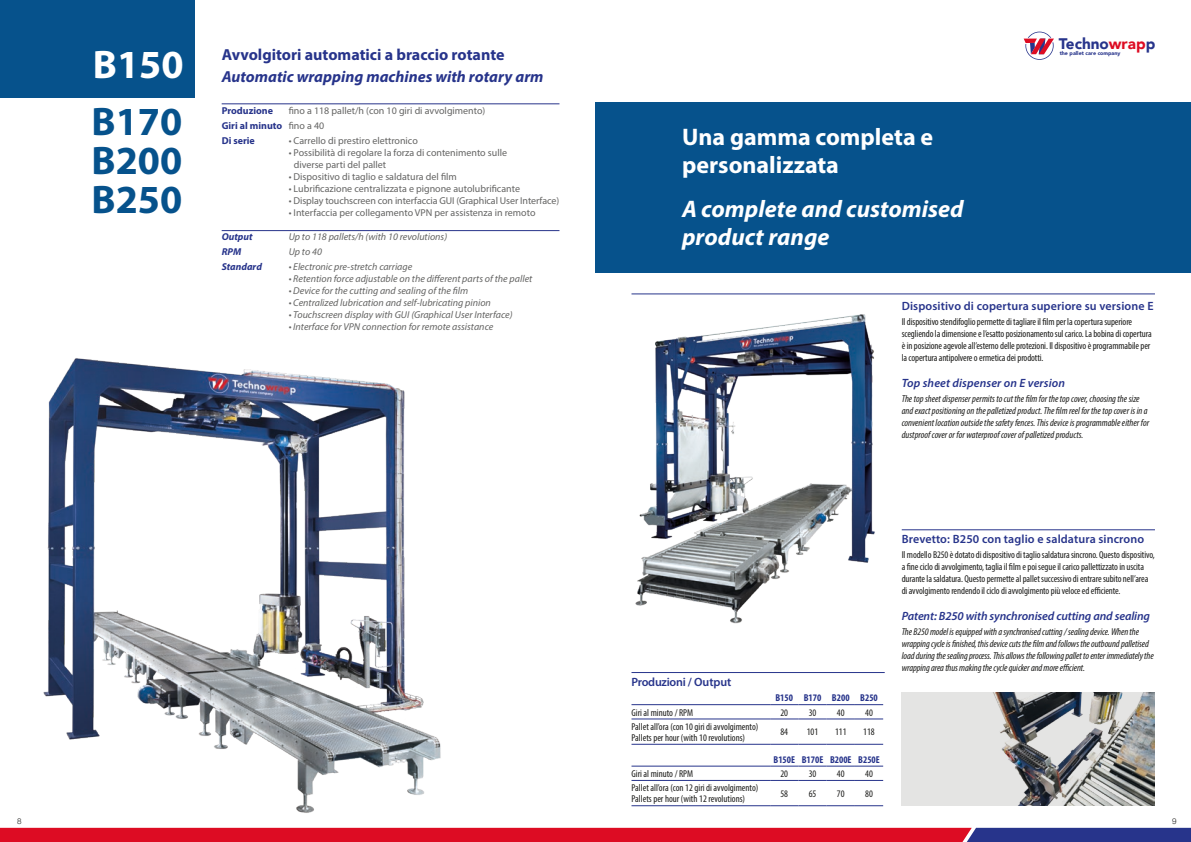
<style>
.page{position:relative;width:1191px;height:842px;background:#fff}
.page>*{position:absolute;margin:0;border:0;box-sizing:border-box;transform-origin:0 0}
.t1{font:700 40px/39px "Myriad Pro";color:#06528c;text-align:justify}
.t2{font:700 40px "Myriad Pro";color:#fff}
.t3{font:italic 700 24px/28px "Myriad Pro";color:#fff}
.t4{font:700 24px/28px "Myriad Pro";color:#fff}
.t5{font:italic 700 16px "Myriad Pro";color:#27348b}
.t6{font:700 16px "Myriad Pro";color:#27348b}
.t7{font:900 15.3px "Avenir";color:#27348b}
.t8{font:600 12px "Myriad Pro";letter-spacing:.01em;color:#27348b}
.t9{font:italic 600 12px "Myriad Pro";letter-spacing:-.01em;color:#27348b}
.t10{font:italic 600 12px "Myriad Pro";letter-spacing:.01em;color:#27348b}
.t11{font:600 12px "Myriad Pro";letter-spacing:-.02em;color:#27348b}
.t12{font:condensed 10px/12px "Myriad Pro";letter-spacing:-.01em;color:#1d1d1b}
.t13{font:italic condensed 10px/12px "Myriad Pro";letter-spacing:-.01em;color:#1d1d1b}
.t14{font:10px/15px "Myriad Pro";color:#646463}
.t15{font:italic 10px "Myriad Pro";color:#646463}
.t16{font:700 condensed 10px "Myriad Pro";color:#27348b}
.t17{font:italic 700 10px "Myriad Pro";color:#27348b}
.t18{font:700 10px "Myriad Pro";color:#27348b}
.t19{font:300 8px "Helvetica Neue";color:#1d1d1b}
.t20{font:900 5.3px "Avenir";color:#27348b}
.s1{font-weight:700;color:#27348b}
.s2{color:#dd0c23}
</style>
<div class="page">
<svg style="left:1023px;top:32px;width:31px;height:28px"></svg>
<svg style="left:0;top:828px;width:1191px;height:14px;background:#bb1436"></svg>
<img style="left:17px;top:358px;width:439px;height:470px">
<div style="left:0;top:0;width:194px;height:98px;background:#06528c"></div>
<div style="left:595px;top:103px;width:596px;height:170px;background:#06528c"></div>
<hr style="left:631px;top:293px;width:524px;height:1px;background:#27348b">
<img style="left:635px;top:314px;width:240px;height:310px">
<div style="left:901px;top:692px;width:254px;height:114px;background:#e4e4e3"></div>
<img style="left:993px;top:692px;width:162px;height:114px">
<hr style="left:901px;top:529px;width:254px;height:1px;background:#27348b">
<hr style="left:631px;top:672px;width:253px;height:1px;background:#27348b">
<hr style="left:631px;top:704px;width:139px;height:1px;background:#27348b">
<svg style="left:770px;top:704px;width:113px;height:1px"></svg>
<hr style="left:631px;top:719px;width:139px;height:1px;background:#27348b">
<svg style="left:770px;top:719px;width:113px;height:1px"></svg>
<hr style="left:631px;top:744px;width:139px;height:1px;background:#27348b">
<svg style="left:770px;top:744px;width:113px;height:1px"></svg>
<hr style="left:631px;top:766px;width:139px;height:1px;background:#27348b">
<svg style="left:770px;top:766px;width:113px;height:1px"></svg>
<hr style="left:631px;top:780px;width:139px;height:1px;background:#27348b">
<svg style="left:770px;top:780px;width:113px;height:1px"></svg>
<hr style="left:631px;top:805px;width:139px;height:1px;background:#27348b">
<svg style="left:770px;top:805px;width:113px;height:1px"></svg>
<hr style="left:222px;top:103px;width:337px;height:1px;background:#27348b">
<hr style="left:222px;top:230px;width:337px;height:1px;background:#27348b">
<h1 class="t2" style="left:93px;top:39px;width:92px">B150</h1>
<h1 class="t1" style="left:91px;top:101px;width:92px">B170<br>B200<br>B250</h1>
<h3 class="t6" style="left:222px;top:44px;width:284px">Avvolgitori automatici a braccio rotante</h3>
<h3 class="t5" style="left:222px;top:66px;width:323px">Automatic wrapping machines with rotary arm</h3>
<p class="t14" style="left:222px;top:103px;width:265px;text-indent:67px">fino a 118 pallet/h (con 10 giri di avvolgimento)<br><span class="s1">Giri al minuto</span> fino a 40<br><span class="s1">Di serie</span></p>
<p class="t18" style="left:222px;top:104px;width:53px">Produzione</p>
<p class="t14" style="left:289px;top:133px;width:131px">• Carrello di prestiro elettronico</p>
<p class="t14" style="left:294px;top:146px;width:215px;line-height:12px;text-indent:-5px">• Possibilità di regolare la forza di contenimento sulle diverse parti del pallet</p>
<p class="t14" style="left:289px;top:169px;width:170px">• Dispositivo di taglio e saldatura del film</p>
<p class="t14" style="left:289px;top:181px;width:233px">• Lubrificazione centralizzata e pignone autolubrificante</p>
<p class="t14" style="left:289px;top:193px;width:272px">• Display touchscreen con interfaccia GUI (Graphical User Interface)</p>
<p class="t14" style="left:289px;top:205px;width:248px">• Interfaccia per collegamento VPN per assistenza in remoto</p>
<p class="t17" style="left:222px;top:230px;width:32px">Output</p>
<p class="t15" style="left:289px;top:230px;width:160px">Up to 118 pallets/h (with 10 revolutions)</p>
<p class="t17" style="left:222px;top:245px;width:21px">RPM</p>
<p class="t15" style="left:289px;top:245px;width:35px">Up to 40</p>
<p class="t17" style="left:222px;top:260px;width:42px">Standard</p>
<p class="t15" style="left:289px;top:260px;width:125px">• Electronic pre-stretch carriage</p>
<p class="t15" style="left:289px;top:272px;width:245px">• Retention force adjustable on the different parts of the pallet</p>
<p class="t15" style="left:289px;top:284px;width:181px">• Device for the cutting and sealing of the film</p>
<p class="t15" style="left:289px;top:296px;width:204px">• Centralized lubrication and self-lubricating pinion</p>
<p class="t15" style="left:289px;top:308px;width:225px">• Touchscreen display with GUI (Graphical User Interface)</p>
<p class="t15" style="left:289px;top:320px;width:206px">• Interface for VPN connection for remote assistance</p>
<h2 class="t4" style="left:682px;top:122px;width:253px">Una gamma completa e personalizzata</h2>
<h2 class="t3" style="left:682px;top:194px;width:283px">A complete and customised product range</h2>
<h3 class="t7" style="left:1058px;top:31px;width:98px">Techno<span class="s2">wrap</span>p</h3>
<p class="t20" style="left:1059px;top:49px;width:62px">the pallet care company</p>
<p class="t8" style="left:901px;top:298px;width:253px">Dispositivo di copertura superiore su versione E</p>
<p class="t12" style="left:901px;top:315px;width:251px">Il dispositivo stendifoglio permette di tagliare il film per la copertura superiore scegliendo la dimensione e l’esatto posizionamento sul carico. La bobina di copertura è in posizione agevole all’esterno delle protezioni. Il dispositivo è programmabile per la copertura antipolvere o ermetica dei prodotti.</p>
<p class="t10" style="left:901px;top:375px;width:165px">Top sheet dispenser on E version</p>
<p class="t13" style="left:901px;top:392px;width:249px">The top sheet dispenser permits to cut the film for the top cover, choosing the size and exact positioning on the palletized product. The film reel for the top cover is in a convenient location outside the safety fences. This device is programmable either for dustproof cover or for waterproof cover of palletized products.</p>
<p class="t11" style="left:631px;top:674px;width:101px">Produzioni / Output</p>
<p class="t16" style="left:775px;top:691px;width:104px">B150 B170 B200 B250</p>
<p class="t12" style="left:631px;top:706px;width:63px">Giri al minuto / RPM</p>
<p class="t12" style="left:780px;top:706px;width:9px">20</p>
<p class="t12" style="left:808px;top:706px;width:9px">30</p>
<p class="t12" style="left:837px;top:706px;width:9px">40</p>
<p class="t12" style="left:865px;top:706px;width:9px">40</p>
<p class="t12" style="left:631px;top:721px;width:128px;line-height:11px">Pallet all’ora (con 10 giri di avvolgimento)<br>Pallets per hour (with 10 revolutions)</p>
<p class="t12" style="left:780px;top:726px;width:9px">84</p>
<p class="t12" style="left:806px;top:726px;width:13px">101</p>
<p class="t12" style="left:835px;top:726px;width:13px">111</p>
<p class="t12" style="left:863px;top:726px;width:13px">118</p>
<p class="t16" style="left:773px;top:753px;width:108px">B150E B170E B200E B250E</p>
<p class="t12" style="left:631px;top:768px;width:63px">Giri al minuto / RPM</p>
<p class="t12" style="left:780px;top:768px;width:9px">20</p>
<p class="t12" style="left:808px;top:768px;width:9px">30</p>
<p class="t12" style="left:837px;top:768px;width:9px">40</p>
<p class="t12" style="left:865px;top:768px;width:9px">40</p>
<p class="t12" style="left:631px;top:782px;width:128px;line-height:11px">Pallet all’ora (con 12 giri di avvolgimento)<br>Pallets per hour (with 12 revolutions)</p>
<p class="t12" style="left:780px;top:787px;width:9px">58</p>
<p class="t12" style="left:808px;top:787px;width:9px">65</p>
<p class="t12" style="left:837px;top:787px;width:9px">70</p>
<p class="t12" style="left:865px;top:787px;width:9px">80</p>
<p class="t8" style="left:901px;top:531px;width:244px">Brevetto: B250 con taglio e saldatura sincrono</p>
<p class="t12" style="left:901px;top:548px;width:254px">Il modello B250 è dotato di dispositivo di taglio saldatura sincrono. Questo dispositivo, a fine ciclo di avvolgimento, taglia il film e poi segue il carico pallettizzato in uscita durante la saldatura. Questo permette al pallet successivo di entrare subito nell’area di avvolgimento rendendo il ciclo di avvolgimento più veloce ed efficiente.</p>
<p class="t9" style="left:901px;top:609px;width:250px">Patent: B250 with synchronised cutting and sealing</p>
<p class="t13" style="left:901px;top:626px;width:253px">The B250 model is equipped with a synchronised cutting / sealing device. When the wrapping cycle is finished, this device cuts the film and follows the outbound palletised load during the sealing process. This allows the following pallet to enter immediately the wrapping area thus making the cycle quicker and more efficient.</p>
<p class="t19" style="left:17px;top:816px;width:6px">8</p>
<p class="t19" style="left:1172px;top:816px;width:6px">9</p>
</div>
